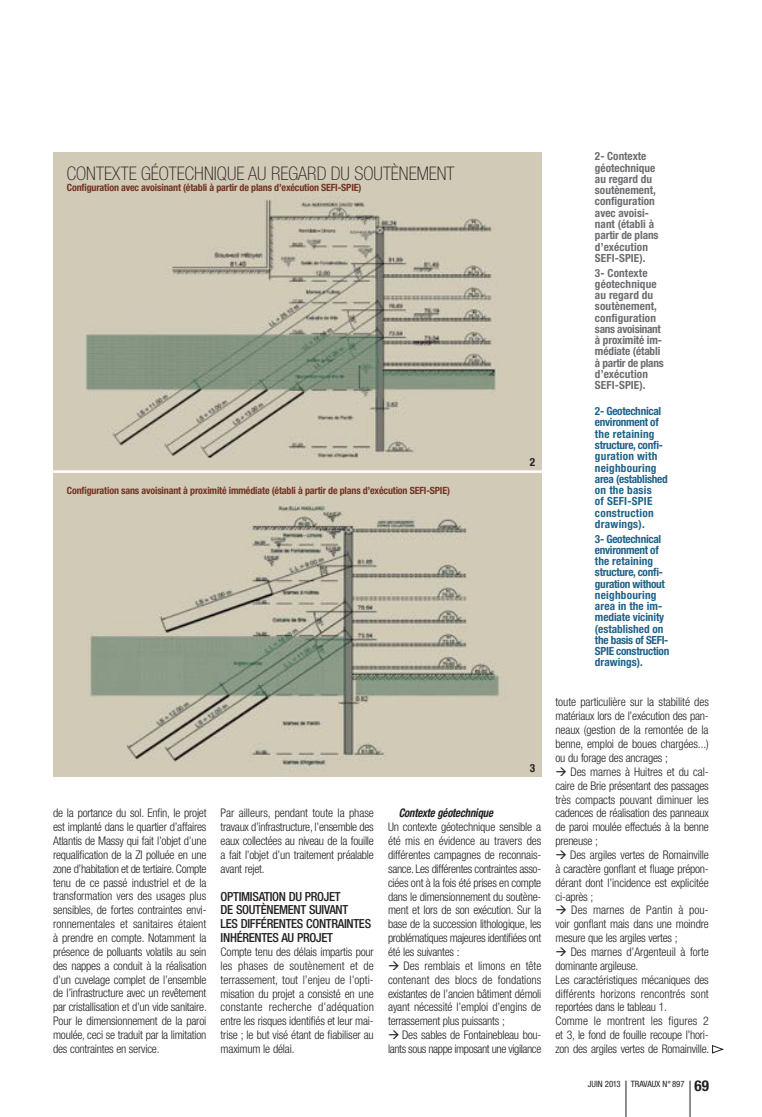
<style>
.page{position:relative;width:762px;height:1117px;background:#fff}
.page>*{position:absolute;margin:0;border:0;box-sizing:border-box;transform-origin:0 0}
.t1{font:100 condensed 18.75px "Helvetica Neue";color:#231f20}
.t2{font:500 condensed 12.5px/13.9px "Helvetica Neue";letter-spacing:-.025em;color:#231f20}
.t3{font:300 condensed 11.88px/13.9px "Helvetica Neue";letter-spacing:-.015em;color:#231f20;text-align:justify}
.t4{font:300 condensed 11.88px/13.9px "Helvetica Neue";letter-spacing:-.035em;color:#231f20}
.t5{font:italic 700 condensed 11.88px "Helvetica Neue";letter-spacing:-.015em;color:#231f20;scale:.9 1}
.t6{font:700 condensed 11.25px/11.2px "Helvetica Neue";color:#6c6d70}
.t7{font:700 condensed 11.25px/11.2px "Helvetica Neue";letter-spacing:-.01em;color:#1e628a}
.t8{font:700 condensed 11.25px/11.2px "Helvetica Neue";letter-spacing:.02em;color:#1e628a}
.t9{font:700 condensed 11.25px "Helvetica Neue";color:#231f20}
.t10{font:700 condensed 10px "Helvetica Neue";letter-spacing:-.015em;color:#723321}
.t11{font:condensed 8.75px "Helvetica Neue";color:#231f20}
.s1{font-weight:700;font-size:15px}
</style>
<div class="page">
<hr style="left:626px;top:1080px;width:1px;height:36px;background:#231f20">
<hr style="left:690px;top:1080px;width:1px;height:36px;background:#231f20">
<img style="left:53px;top:152px;width:488px;height:624px">
<hr style="left:51px;top:470px;width:493px;height:3px;background:#fff">
<svg style="left:712px;top:1045px;width:11px;height:8px"></svg>
<h1 class="t1" style="left:67px;top:163px;width:389px">CONTEXTE GÉOTECHNIQUE AU REGARD DU SOUTÈNEMENT</h1>
<p class="t10" style="left:67px;top:182px;width:296px">Configuration avec avoisinant (établi à partir de plans d’exécution SEFI-SPIE)</p>
<p class="t10" style="left:67px;top:484px;width:385px">Configuration sans avoisinant à proximité immédiate (établi à partir de plans d’exécution SEFI-SPIE)</p>
<p class="t9" style="left:530px;top:455px;width:7px">2</p>
<p class="t9" style="left:530px;top:761px;width:7px">3</p>
<p class="t3" style="left:53px;top:805px;width:155px">de la portance du sol. Enfin, le projet est implanté dans le quartier d’affaires Atlantis de Massy qui fait l’objet d’une requalification de la ZI polluée en une zone d’habitation et de tertiaire. Compte tenu de ce passé industriel et de la transformation vers des usages plus sensibles, de fortes contraintes envi&shy;ronnementales et sanitaires étaient à prendre en compte. Notamment la présence de polluants volatils au sein des nappes a conduit à la réalisation d’un cuvelage complet de l’ensemble de l’infrastructure avec un revêtement par cristallisation et d’un vide sanitaire.<br>Pour le dimensionnement de la paroi moulée, ceci se traduit par la limitation des contraintes en service.</p>
<p class="t3" style="left:221px;top:805px;width:155px">Par ailleurs, pendant toute la phase travaux d’infrastructure, l’ensemble des eaux collectées au niveau de la fouille a fait l’objet d’un traitement préalable avant rejet.</p>
<p class="t2" style="left:221px;top:888px;width:152px">OPTIMISATION DU PROJET<br>DE SOUTÈNEMENT SUIVANT<br>LES DIFFÉRENTES CONTRAINTES<br>INHÉRENTES AU PROJET</p>
<p class="t3" style="left:221px;top:944px;width:155px">Compte tenu des délais impartis pour les phases de soutènement et de terrassement, tout l’enjeu de l’opti&shy;misation du projet a consisté en une constante recherche d’adéquation entre les risques identifiés et leur mai&shy;trise ; le but visé étant de fiabiliser au maximum le délai.</p>
<p class="t5" style="left:399px;top:805px;width:106px">Contexte géotechnique</p>
<p class="t3" style="left:388px;top:819px;width:155px">Un contexte géotechnique sensible a été mis en évidence au travers des différentes campagnes de reconnais&shy;sance. Les différentes contraintes asso&shy;ciées ont à la fois été prises en compte dans le dimensionnement du soutène&shy;ment et lors de son exécution. Sur la base de la succession lithologique, les problématiques majeures identifiées ont été les suivantes :</p>
<p class="t3" style="left:388px;top:958px;width:155px">→ Des remblais et limons en tête contenant des blocs de fondations existantes de l’ancien bâtiment démoli ayant nécessité l’emploi d’engins de terrassement plus puissants ;</p>
<p class="t4" style="left:388px;top:1027px;width:155px">→ Des sables de Fontainebleau bou&shy;lants sous nappe imposant une vigilance</p>
<p class="t6" style="left:595px;top:151px;width:65px">2- Contexte géotechnique au regard du soutènement, configuration avec avoisi&shy;nant (établi à partir de plans d’exécution<br>SEFI-SPIE).</p>
<p class="t6" style="left:595px;top:267px;width:70px">3- Contexte géotechnique au regard du soutènement, configuration sans avoisinant à proximité im&shy;médiate (établi à partir de plans d’exécution<br>SEFI-SPIE).</p>
<p class="t8" style="left:595px;top:405px;width:74px">2- Geotechnical environment of the retaining structure, confi&shy;guration with neighbouring area (established on the basis<br>of SEFI-SPIE construction drawings).</p>
<p class="t7" style="left:595px;top:532px;width:76px">3- Geotechnical environment of the retaining structure, confi&shy;guration without neighbouring area in the im&shy;mediate vicinity (established on the basis of SEFI-<br>SPIE construction drawings).</p>
<p class="t3" style="left:555px;top:695px;width:155px">toute particulière sur la stabilité des matériaux lors de l’exécution des pan&shy;neaux (gestion de la remontée de la benne, emploi de boues chargées...) ou du forage des ancrages ;</p>
<p class="t3" style="left:555px;top:764px;width:155px">→ Des marnes à Huitres et du cal&shy;caire de Brie présentant des passages très compacts pouvant diminuer les cadences de réalisation des panneaux de paroi moulée effectués à la benne preneuse ;</p>
<p class="t3" style="left:555px;top:847px;width:155px">→ Des argiles vertes de Romainville à caractère gonflant et fluage prépon&shy;dérant dont l’incidence est explicitée ci-après ;</p>
<p class="t3" style="left:555px;top:902px;width:155px">→ Des marnes de Pantin à pou&shy;voir gonflant mais dans une moindre mesure que les argiles vertes ;</p>
<p class="t3" style="left:555px;top:944px;width:155px;text-align:left">→ Des marnes d’Argenteuil à forte dominante argileuse.<br>Les caractéristiques mécaniques des différents horizons rencontrés sont reportées dans le tableau 1.<br>Comme le montrent les figures 2 et 3, le fond de fouille recoupe l’hori&shy;zon des argiles vertes de Romainville.</p>
<p class="t11" style="left:588px;top:1078px;width:123px">JUIN 2013 TRAVAUX N° 897 <span class="s1">69</span></p>
</div>
